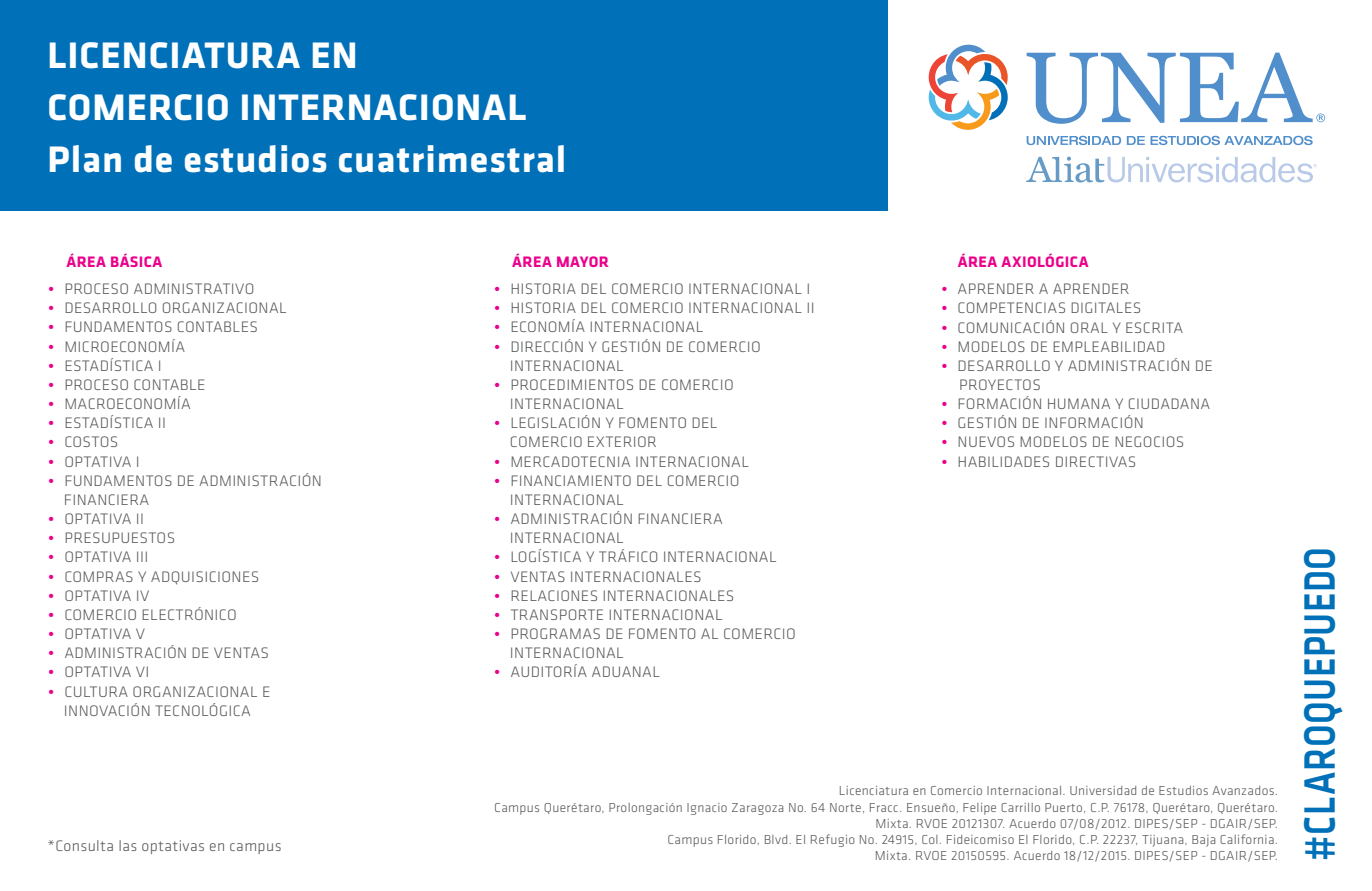
<style>
.page{position:relative;width:1372px;height:891px;background:#fff}
.page>*{position:absolute;margin:0;border:0;box-sizing:border-box;transform-origin:0 0}
.t1{font:500 45.45px "Klavika CH";letter-spacing:.015em;color:#0071b8;scale:.8 1}
.t2{font:700 38.25px/51.8px "Klavika CH";letter-spacing:.025em;color:#fff}
.t3{font:300 15.75px/19.1px "Klavika CH";letter-spacing:.025em;color:#58595b}
.t4{font:700 15.75px "Klavika CH";letter-spacing:.025em;color:#eb008b}
.t5{font:300 13.5px/16.2px "Klavika CH";letter-spacing:.025em;color:#58595b;text-align:right}
.s1{font-weight:700;color:#eb008b}
</style>
<div class="page">
<div style="left:0;top:0;width:887px;height:211px;background:#0071b8"></div>
<svg style="left:1026px;top:157px;width:290px;height:26px"></svg>
<svg style="left:1026px;top:136px;width:118px;height:9px"></svg>
<svg style="left:1150px;top:136px;width:162px;height:9px"></svg>
<svg style="left:1026px;top:53px;width:298px;height:71px"></svg>
<svg style="left:928px;top:45px;width:79px;height:85px"></svg>
<h2 class="t2" style="left:47px;top:30px;width:520px">LICENCIATURA EN<br>COMERCIO INTERNACIONAL<br>Plan de estudios cuatrimestral</h2>
<p class="t4" style="left:66px;top:253px;width:98px">ÁREA BÁSICA</p>
<p class="t3" style="left:49px;top:280px;width:207px"><span class="s1">•</span> PROCESO ADMINISTRATIVO</p>
<p class="t3" style="left:49px;top:299px;width:240px"><span class="s1">•</span> DESARROLLO ORGANIZACIONAL</p>
<p class="t3" style="left:49px;top:318px;width:211px"><span class="s1">•</span> FUNDAMENTOS CONTABLES</p>
<p class="t3" style="left:49px;top:337px;width:138px"><span class="s1">•</span> MICROECONOMÍA</p>
<p class="t3" style="left:49px;top:356px;width:115px"><span class="s1">•</span> ESTADÍSTICA I</p>
<p class="t3" style="left:49px;top:375px;width:159px"><span class="s1">•</span> PROCESO CONTABLE</p>
<p class="t3" style="left:49px;top:395px;width:144px"><span class="s1">•</span> MACROECONOMÍA</p>
<p class="t3" style="left:49px;top:414px;width:119px"><span class="s1">•</span> ESTADÍSTICA II</p>
<p class="t3" style="left:49px;top:433px;width:71px"><span class="s1">•</span> COSTOS</p>
<p class="t3" style="left:49px;top:452px;width:93px"><span class="s1">•</span> OPTATIVA I</p>
<p class="t3" style="left:64px;top:471px;width:259px;text-indent:-15px"><span class="s1">•</span> FUNDAMENTOS DE ADMINISTRACIÓN<br>FINANCIERA</p>
<p class="t3" style="left:49px;top:510px;width:97px"><span class="s1">•</span> OPTATIVA II</p>
<p class="t3" style="left:49px;top:529px;width:128px"><span class="s1">•</span> PRESUPUESTOS</p>
<p class="t3" style="left:49px;top:548px;width:101px"><span class="s1">•</span> OPTATIVA III</p>
<p class="t3" style="left:49px;top:567px;width:212px"><span class="s1">•</span> COMPRAS Y ADQUISICIONES</p>
<p class="t3" style="left:49px;top:586px;width:102px"><span class="s1">•</span> OPTATIVA IV</p>
<p class="t3" style="left:49px;top:605px;width:190px"><span class="s1">•</span> COMERCIO ELECTRÓNICO</p>
<p class="t3" style="left:49px;top:625px;width:98px"><span class="s1">•</span> OPTATIVA V</p>
<p class="t3" style="left:49px;top:644px;width:222px"><span class="s1">•</span> ADMINISTRACIÓN DE VENTAS</p>
<p class="t3" style="left:49px;top:663px;width:102px"><span class="s1">•</span> OPTATIVA VI</p>
<p class="t3" style="left:49px;top:682px;width:223px;text-align:center"><span class="s1">•</span> CULTURA ORGANIZACIONAL E<br>INNOVACIÓN TECNOLÓGICA</p>
<p class="t3" style="left:47px;top:837px;width:235px">*Consulta las optativas en campus</p>
<p class="t4" style="left:512px;top:253px;width:98px">ÁREA MAYOR</p>
<p class="t4" style="left:957px;top:253px;width:132px">ÁREA AXIOLÓGICA</p>
<p class="t3" style="left:494px;top:280px;width:317px"><span class="s1">•</span> HISTORIA DEL COMERCIO INTERNACIONAL I</p>
<p class="t3" style="left:494px;top:299px;width:322px"><span class="s1">•</span> HISTORIA DEL COMERCIO INTERNACIONAL II</p>
<p class="t3" style="left:494px;top:318px;width:210px"><span class="s1">•</span> ECONOMÍA INTERNACIONAL</p>
<p class="t3" style="left:510px;top:337px;width:252px;text-indent:-15px"><span class="s1">•</span> DIRECCIÓN Y GESTIÓN DE COMERCIO<br>INTERNACIONAL</p>
<p class="t3" style="left:510px;top:375px;width:225px;text-indent:-15px"><span class="s1">•</span> PROCEDIMIENTOS DE COMERCIO<br>INTERNACIONAL</p>
<p class="t3" style="left:510px;top:414px;width:209px;text-indent:-15px"><span class="s1">•</span> LEGISLACIÓN Y FOMENTO DEL<br>COMERCIO EXTERIOR</p>
<p class="t3" style="left:494px;top:452px;width:256px"><span class="s1">•</span> MERCADOTECNIA INTERNACIONAL</p>
<p class="t3" style="left:510px;top:471px;width:231px;text-indent:-15px"><span class="s1">•</span> FINANCIAMIENTO DEL COMERCIO<br>INTERNACIONAL</p>
<p class="t3" style="left:510px;top:510px;width:214px;text-indent:-15px"><span class="s1">•</span> ADMINISTRACIÓN FINANCIERA<br>INTERNACIONAL</p>
<p class="t3" style="left:494px;top:548px;width:284px"><span class="s1">•</span> LOGÍSTICA Y TRÁFICO INTERNACIONAL</p>
<p class="t3" style="left:494px;top:567px;width:209px"><span class="s1">•</span> VENTAS INTERNACIONALES</p>
<p class="t3" style="left:494px;top:586px;width:241px"><span class="s1">•</span> RELACIONES INTERNACIONALES</p>
<p class="t3" style="left:494px;top:605px;width:230px"><span class="s1">•</span> TRANSPORTE INTERNACIONAL</p>
<p class="t3" style="left:510px;top:625px;width:287px;text-indent:-15px"><span class="s1">•</span> PROGRAMAS DE FOMENTO AL COMERCIO<br>INTERNACIONAL</p>
<p class="t3" style="left:494px;top:663px;width:167px"><span class="s1">•</span> AUDITORÍA ADUANAL</p>
<p class="t3" style="left:941px;top:280px;width:189px"><span class="s1">•</span> APRENDER A APRENDER</p>
<p class="t3" style="left:941px;top:299px;width:201px"><span class="s1">•</span> COMPETENCIAS DIGITALES</p>
<p class="t3" style="left:941px;top:318px;width:243px"><span class="s1">•</span> COMUNICACIÓN ORAL Y ESCRITA</p>
<p class="t3" style="left:941px;top:337px;width:225px"><span class="s1">•</span> MODELOS DE EMPLEABILIDAD</p>
<p class="t3" style="left:959px;top:356px;width:255px;text-indent:-17px"><span class="s1">•</span> DESARROLLO Y ADMINISTRACIÓN DE<br>PROYECTOS</p>
<p class="t3" style="left:941px;top:395px;width:270px"><span class="s1">•</span> FORMACIÓN HUMANA Y CIUDADANA</p>
<p class="t3" style="left:941px;top:414px;width:203px"><span class="s1">•</span> GESTIÓN DE INFORMACIÓN</p>
<p class="t3" style="left:941px;top:433px;width:244px"><span class="s1">•</span> NUEVOS MODELOS DE NEGOCIOS</p>
<p class="t3" style="left:941px;top:452px;width:196px"><span class="s1">•</span> HABILIDADES DIRECTIVAS</p>
<p class="t5" style="left:494px;top:783px;width:785px">Licenciatura en Comercio Internacional. Universidad de Estudios Avanzados.<br>Campus Querétaro, Prolongación Ignacio Zaragoza No. 64 Norte, Fracc. Ensueño, Felipe Carrillo Puerto, C.P. 76178, Querétaro, Querétaro.<br>Mixta. RVOE 20121307. Acuerdo 07/08/2012. DIPES/SEP - DGAIR/SEP.<br>Campus Florido, Blvd. El Refugio No. 24915, Col. Fideicomiso El Florido, C.P. 22237, Tijuana, Baja California.<br>Mixta. RVOE 20150595. Acuerdo 18/12/2015. DIPES/SEP - DGAIR/SEP.</p>
<h1 class="t1" style="left:1294px;top:861px;width:394px;rotate:-90deg">#CLAROQUEPUEDO</h1>
</div>
